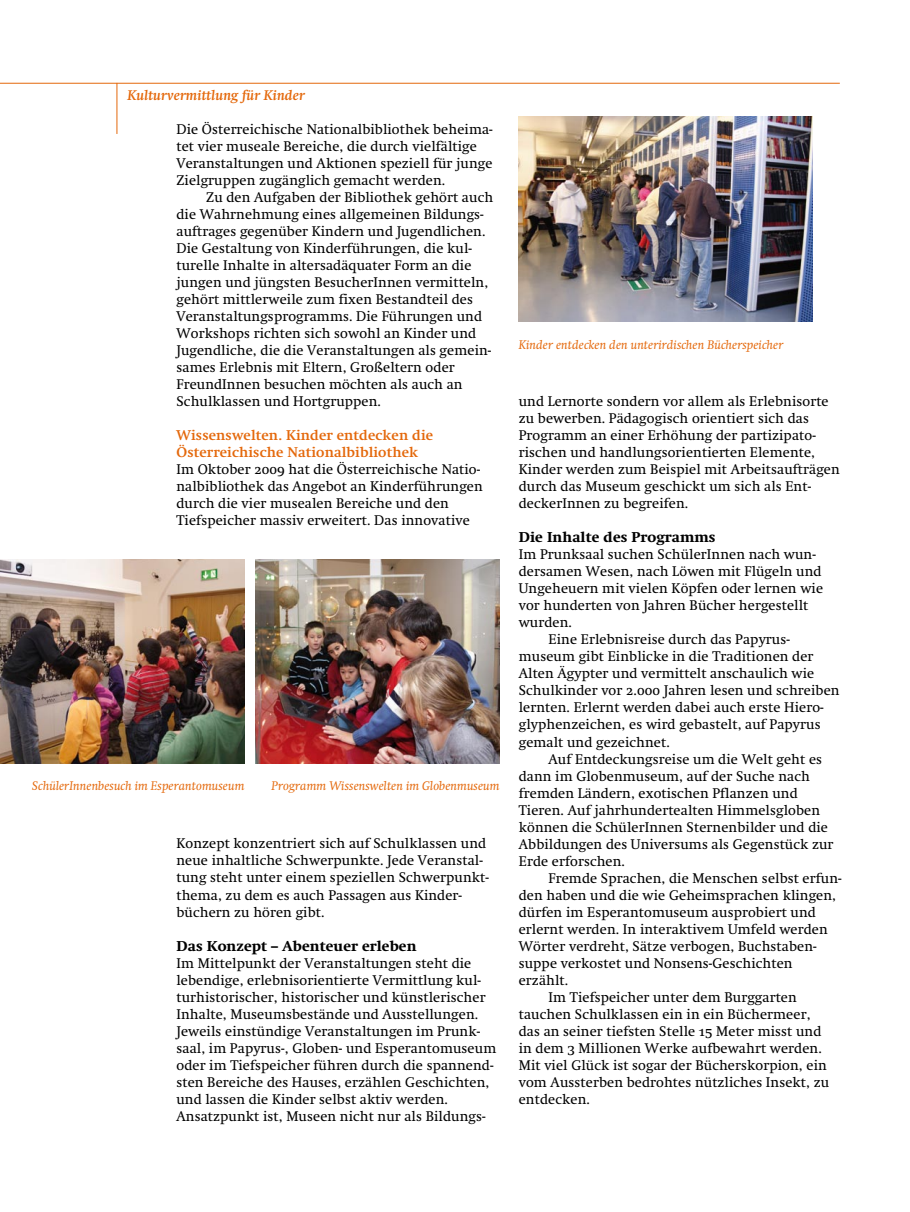
<style>
.page{position:relative;width:910px;height:1212px;background:#fff}
.page>*{position:absolute;margin:0;border:0;box-sizing:border-box;transform-origin:0 0}
.t1{font:13.8px/17px "Swift";letter-spacing:.01em;color:#000}
.t2{font:800 13.8px "Swift";letter-spacing:.01em;color:#000}
.t3{font:italic 700 13.8px "Swift";letter-spacing:.01em;color:#e4680b}
.t4{font:italic 12.3px "Swift";letter-spacing:.01em;color:#e4680b}
.s1{font-weight:700;color:#e4680b}
.s2{font-family:"Swift SC Os F"}
</style>
<div class="page">
<hr style="left:0;top:83px;width:840px;height:1px;background:#e4680b">
<hr style="left:117px;top:83px;width:1px;height:51px;background:#e4680b">
<img style="left:255px;top:559px;width:245px;height:204px">
<img style="left:519px;top:117px;width:293px;height:204px">
<img style="left:0;top:559px;width:244px;height:204px">
<p class="t3" style="left:128px;top:87px;width:179px">Kulturvermittlung für Kinder</p>
<p class="t1" style="left:176px;top:121px;width:318px">Die Österreichische Nationalbibliothek beheima&shy;tet vier museale Bereiche, die durch vielfältige Veranstaltungen und Aktionen speziell für junge Zielgruppen zugänglich gemacht werden.</p>
<p class="t1" style="left:176px;top:189px;width:318px;text-indent:30px">Zu den Aufgaben der Bibliothek gehört auch die Wahrnehmung eines allgemeinen Bildungs&shy;auftrages gegenüber Kindern und Jugendlichen.<br>Die Gestaltung von Kinderführungen, die kul&shy;turelle Inhalte in altersadäquater Form an die jungen und jüngsten BesucherInnen vermitteln, gehört mittlerweile zum fixen Bestandteil des Veranstaltungsprogramms. Die Führungen und Workshops richten sich sowohl an Kinder und Jugendliche, die die Veranstaltungen als gemein&shy;sames Erlebnis mit Eltern, Großeltern oder FreundInnen besuchen möchten als auch an Schulklassen und Hortgruppen.</p>
<p class="t1" style="left:176px;top:427px;width:308px"><span class="s1">Wissenswelten. Kinder entdecken die Österreichische Nationalbibliothek<br></span>Im Oktober <span class="s2">2009</span> hat die Österreichische Natio&shy;nalbibliothek das Angebot an Kinderführungen durch die vier musealen Bereiche und den Tiefspeicher massiv erweitert. Das innovative</p>
<p class="t4" style="left:32px;top:778px;width:214px">SchülerInnenbesuch im Esperantomuseum</p>
<p class="t4" style="left:272px;top:778px;width:230px">Programm Wissenswelten im Globenmuseum</p>
<p class="t1" style="left:176px;top:835px;width:314px">Konzept konzentriert sich auf Schulklassen und neue inhaltliche Schwerpunkte. Jede Veranstal&shy;tung steht unter einem speziellen Schwerpunkt&shy;thema, zu dem es auch Passagen aus Kinder&shy;büchern zu hören gibt.</p>
<p class="t2" style="left:176px;top:937px;width:242px">Das Konzept – Abenteuer erleben</p>
<p class="t1" style="left:176px;top:954px;width:321px">Im Mittelpunkt der Veranstaltungen steht die lebendige, erlebnisorientierte Vermittlung kul&shy;turhistorischer, historischer und künstlerischer Inhalte, Museumsbestände und Ausstellungen.<br>Jeweils einstündige Veranstaltungen im Prunk&shy;saal, im Papyrus-, Globen- und Esperantomuseum oder im Tiefspeicher führen durch die spannend&shy;sten Bereiche des Hauses, erzählen Geschichten, und lassen die Kinder selbst aktiv werden.<br>Ansatzpunkt ist, Museen nicht nur als Bildungs-</p>
<p class="t4" style="left:519px;top:337px;width:266px">Kinder entdecken den unterirdischen Bücherspeicher</p>
<p class="t1" style="left:519px;top:393px;width:323px">und Lernorte sondern vor allem als Erlebnisorte zu bewerben. Pädagogisch orientiert sich das Programm an einer Erhöhung der partizipato&shy;rischen und handlungsorientierten Elemente, Kinder werden zum Beispiel mit Arbeitsaufträgen durch das Museum geschickt um sich als Ent&shy;deckerInnen zu begreifen.</p>
<p class="t2" style="left:519px;top:529px;width:198px">Die Inhalte des Programms</p>
<p class="t1" style="left:519px;top:546px;width:299px">Im Prunksaal suchen SchülerInnen nach wun-</p>
<p class="t1" style="left:519px;top:563px;width:304px">dersamen Wesen, nach Löwen mit Flügeln und</p>
<p class="t1" style="left:519px;top:580px;width:306px">Ungeheuern mit vielen Köpfen oder lernen wie</p>
<p class="t1" style="left:519px;top:597px;width:291px">vor hunderten von Jahren Bücher hergestellt</p>
<p class="t1" style="left:519px;top:614px;width:55px">wurden.</p>
<p class="t1" style="left:549px;top:631px;width:243px">Eine Erlebnisreise durch das Papyrus-</p>
<p class="t1" style="left:519px;top:648px;width:296px">museum gibt Einblicke in die Traditionen der</p>
<p class="t1" style="left:519px;top:665px;width:297px">Alten Ägypter und vermittelt anschaulich wie</p>
<p class="t1" style="left:519px;top:682px;width:322px">Schulkinder vor <span class="s2">2.000</span> Jahren lesen und schreiben</p>
<p class="t1" style="left:519px;top:699px;width:306px">lernten. Erlernt werden dabei auch erste Hiero-</p>
<p class="t1" style="left:519px;top:716px;width:303px">glyphenzeichen, es wird gebastelt, auf Papyrus</p>
<p class="t1" style="left:519px;top:733px;width:153px">gemalt und gezeichnet.</p>
<p class="t1" style="left:549px;top:750px;width:275px">Auf Entdeckungsreise um die Welt geht es</p>
<p class="t1" style="left:519px;top:767px;width:293px">dann im Globenmuseum, auf der Suche nach</p>
<p class="t1" style="left:519px;top:784px;width:280px">fremden Ländern, exotischen Pflanzen und</p>
<p class="t1" style="left:519px;top:801px;width:303px">Tieren. Auf jahrhundertealten Himmelsgloben</p>
<p class="t1" style="left:519px;top:818px;width:311px">können die SchülerInnen Sternenbilder und die</p>
<p class="t1" style="left:519px;top:835px;width:316px">Abbildungen des Universums als Gegenstück zur</p>
<p class="t1" style="left:519px;top:852px;width:108px">Erde erforschen.</p>
<p class="t1" style="left:549px;top:869px;width:295px">Fremde Sprachen, die Menschen selbst erfun-</p>
<p class="t1" style="left:519px;top:886px;width:319px">den haben und die wie Geheimsprachen klingen,</p>
<p class="t1" style="left:519px;top:903px;width:299px">dürfen im Esperantomuseum ausprobiert und</p>
<p class="t1" style="left:519px;top:920px;width:310px">erlernt werden. In interaktivem Umfeld werden</p>
<p class="t1" style="left:519px;top:937px;width:299px">Wörter verdreht, Sätze verbogen, Buchstaben-</p>
<p class="t1" style="left:519px;top:954px;width:275px">suppe verkostet und Nonsens-Geschichten</p>
<p class="t1" style="left:519px;top:971px;width:51px">erzählt.</p>
<p class="t1" style="left:549px;top:988px;width:250px">Im Tiefspeicher unter dem Burggarten</p>
<p class="t1" style="left:519px;top:1005px;width:293px">tauchen Schulklassen ein in ein Büchermeer,</p>
<p class="t1" style="left:519px;top:1022px;width:304px">das an seiner tiefsten Stelle <span class="s2">15</span> Meter misst und</p>
<p class="t1" style="left:519px;top:1039px;width:305px">in dem <span class="s2">3</span> Millionen Werke aufbewahrt werden.</p>
<p class="t1" style="left:519px;top:1056px;width:310px">Mit viel Glück ist sogar der Bücherskorpion, ein</p>
<p class="t1" style="left:519px;top:1073px;width:312px">vom Aussterben bedrohtes nützliches Insekt, zu</p>
<p class="t1" style="left:519px;top:1090px;width:73px">entdecken.</p>
</div>
